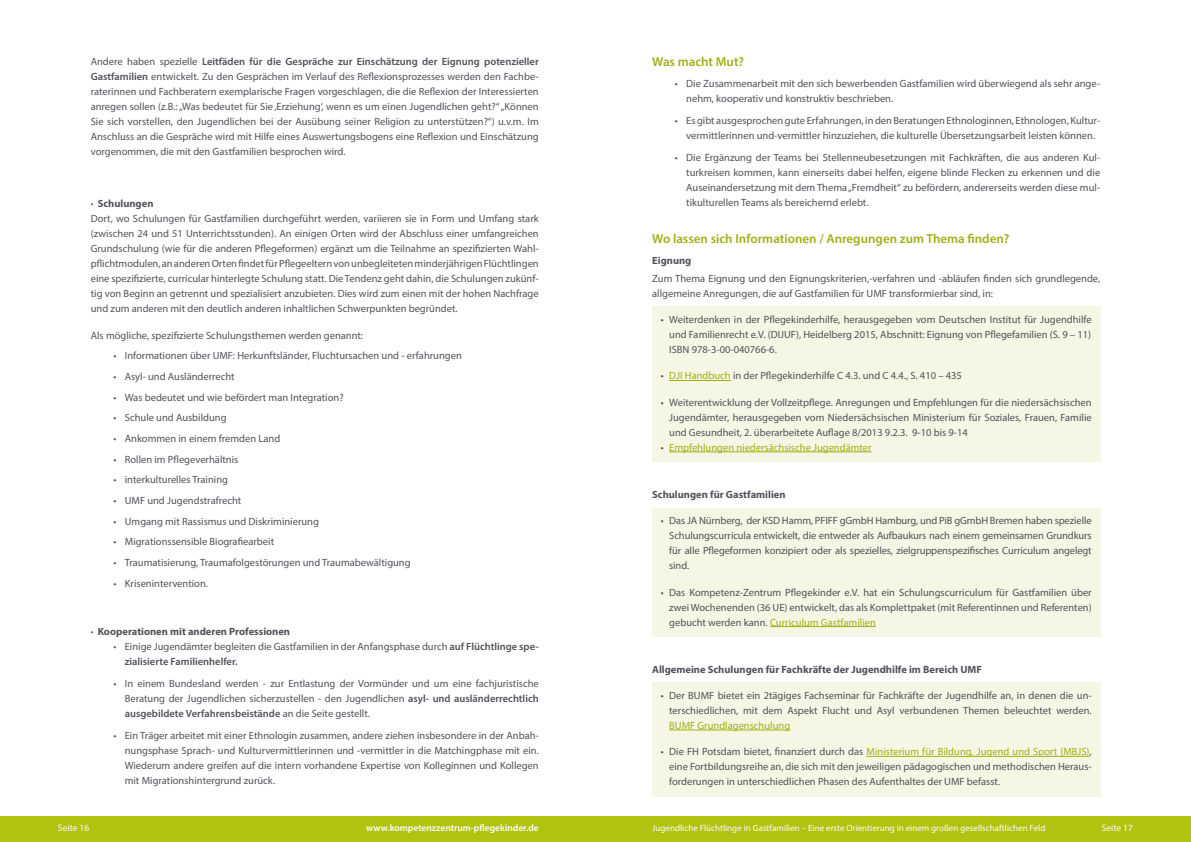
<style>
.page{position:relative;width:1191px;height:842px;background:#fff}
.page>*{position:absolute;margin:0;border:0;box-sizing:border-box;transform-origin:0 0}
.t1{font:600 13px "Myriad Pro";color:#a1af14}
.t2{font:10.5px/15px "Myriad Pro";color:#51525b;text-align:justify}
.t3{font:700 10.5px "Myriad Pro";color:#51525b}
.t4{font:10.5px "Myriad Pro";color:#a1af14}
.t5{font:600 9.5px "Myriad Pro";color:#fff}
.t6{font:9.5px "Myriad Pro";color:#fff}
.t7{font:9px "Myriad Pro";color:#fff}
.s1{font-weight:600}
.s2{color:#a1af14}
.s3{color:#51525b}
</style>
<div class="page">
<div style="left:0;top:816px;width:1191px;height:26px;background:#b3c10f"></div>
<div style="left:652px;top:307px;width:448px;height:57px;background:#f5f6e3"></div>
<div style="left:652px;top:363px;width:448px;height:28px;background:#f5f6e3"></div>
<hr style="left:669px;top:380px;width:62px;height:1px;background:#a1af14">
<div style="left:652px;top:389px;width:448px;height:58px;background:#f5f6e3"></div>
<div style="left:652px;top:434px;width:448px;height:28px;background:#f5f6e3"></div>
<hr style="left:669px;top:452px;width:202px;height:1px;background:#a1af14">
<div style="left:652px;top:508px;width:448px;height:72px;background:#f5f6e3"></div>
<div style="left:652px;top:579px;width:448px;height:58px;background:#f5f6e3"></div>
<hr style="left:770px;top:626px;width:106px;height:1px;background:#a1af14">
<div style="left:652px;top:682px;width:448px;height:58px;background:#f5f6e3"></div>
<hr style="left:669px;top:730px;width:121px;height:1px;background:#a1af14">
<div style="left:652px;top:739px;width:448px;height:57px;background:#f5f6e3"></div>
<hr style="left:866px;top:756px;width:223px;height:1px;background:#a1af14">
<p class="t2" style="left:91px;top:53px;width:449px">Andere haben spezielle <span class="s1">Leitfäden für die Gespräche zur Einschätzung der Eignung potenzieller Gastfamilien</span> entwickelt. Zu den Gesprächen im Verlauf des Reflexionsprozesses werden den Fachbe&shy;raterinnen und Fachberatern exemplarische Fragen vorgeschlagen, die die Reflexion der Interessierten anregen sollen (z.B.: „Was bedeutet für Sie ‚Erziehung‘, wenn es um einen Jugendlichen geht?“ „Können Sie sich vorstellen, den Jugendlichen bei der Ausübung seiner Religion zu unterstützen?“) u.v.m. Im Anschluss an die Gespräche wird mit Hilfe eines Auswertungsbogens eine Reflexion und Einschätzung vorgenommen, die mit den Gastfamilien besprochen wird.</p>
<p class="t3" style="left:91px;top:197px;width:64px">· Schulungen</p>
<p class="t2" style="left:91px;top:211px;width:449px">Dort, wo Schulungen für Gastfamilien durchgeführt werden, variieren sie in Form und Umfang stark (zwischen 24 und 51 Unterrichtsstunden). An einigen Orten wird der Abschluss einer umfangreichen Grundschulung (wie für die anderen Pflegeformen) ergänzt um die Teilnahme an spezifizierten Wahl&shy;pflichtmodulen, an anderen Orten findet für Pflegeeltern von unbegleiteten minderjährigen Flüchtlingen eine spezifizierte, curricular hinterlegte Schulung statt. Die Tendenz geht dahin, die Schulungen zukünf&shy;tig von Beginn an getrennt und spezialisiert anzubieten. Dies wird zum einen mit der hohen Nachfrage und zum anderen mit den deutlich anderen inhaltlichen Schwerpunkten begründet.</p>
<p class="t2" style="left:91px;top:327px;width:274px">Als mögliche, spezifizierte Schulungsthemen werden genannt:</p>
<p class="t2" style="left:113px;top:348px;width:350px">• Informationen über UMF: Herkunftsländer, Fluchtursachen und - erfahrungen</p>
<p class="t2" style="left:113px;top:369px;width:123px">• Asyl- und Ausländerrecht</p>
<p class="t2" style="left:113px;top:389px;width:232px">• Was bedeutet und wie befördert man Integration?</p>
<p class="t2" style="left:113px;top:410px;width:115px">• Schule und Ausbildung</p>
<p class="t2" style="left:113px;top:431px;width:168px">• Ankommen in einem fremden Land</p>
<p class="t2" style="left:113px;top:451px;width:126px">• Rollen im Pflegeverhältnis</p>
<p class="t2" style="left:113px;top:472px;width:116px">• interkulturelles Training</p>
<p class="t2" style="left:113px;top:493px;width:129px">• UMF und Jugendstrafrecht</p>
<p class="t2" style="left:113px;top:513px;width:207px">• Umgang mit Rassismus und Diskriminierung</p>
<p class="t2" style="left:113px;top:534px;width:162px">• Migrationssensible Biografiearbeit</p>
<p class="t2" style="left:113px;top:555px;width:299px">• Traumatisierung, Traumafolgestörungen und Traumabewältigung</p>
<p class="t2" style="left:113px;top:575px;width:96px">• Krisenintervention.</p>
<p class="t3" style="left:91px;top:625px;width:201px">· Kooperationen mit anderen Professionen</p>
<p class="t2" style="left:125px;top:639px;width:415px;text-indent:-11px">• Einige Jugendämter begleiten die Gastfamilien in der Anfangsphase durch <span class="s1">auf Flüchtlinge spe&shy;zialisierte Familienhelfer.</span></p>
<p class="t2" style="left:125px;top:676px;width:415px;text-indent:-11px">• In einem Bundesland werden - zur Entlastung der Vormünder und um eine fachjuristische Beratung der Jugendlichen sicherzustellen - den Jugendlichen <span class="s1">asyl- und ausländerrechtlich ausgebildete Verfahrensbeistände</span> an die Seite gestellt.</p>
<p class="t2" style="left:125px;top:728px;width:415px;text-indent:-11px">• Ein Träger arbeitet mit einer Ethnologin zusammen, andere ziehen insbesondere in der Anbah&shy;nungsphase Sprach- und Kulturvermittlerinnen und -vermittler in die Matchingphase mit ein.<br>Wiederum andere greifen auf die intern vorhandene Expertise von Kolleginnen und Kollegen mit Migrationshintergrund zurück.</p>
<p class="t1" style="left:652px;top:54px;width:93px">Was macht Mut?</p>
<p class="t2" style="left:686px;top:76px;width:415px;text-indent:-11px">• Die Zusammenarbeit mit den sich bewerbenden Gastfamilien wird überwiegend als sehr ange&shy;nehm, kooperativ und konstruktiv beschrieben.</p>
<p class="t2" style="left:686px;top:113px;width:415px;text-indent:-11px">• Es gibt ausgesprochen gute Erfahrungen, in den Beratungen Ethnologinnen, Ethnologen, Kultur&shy;vermittlerinnen und-vermittler hinzuziehen, die kulturelle Übersetzungsarbeit leisten können.</p>
<p class="t2" style="left:686px;top:150px;width:415px;text-indent:-11px">• Die Ergänzung der Teams bei Stellenneubesetzungen mit Fachkräften, die aus anderen Kul&shy;turkreisen kommen, kann einerseits dabei helfen, eigene blinde Flecken zu erkennen und die Auseinandersetzung mit dem Thema „Fremdheit“ zu befördern, andererseits werden diese mul&shy;tikulturellen Teams als bereichernd erlebt.</p>
<p class="t1" style="left:652px;top:231px;width:359px">Wo lassen sich Informationen / Anregungen zum Thema finden?</p>
<p class="t3" style="left:652px;top:253px;width:41px">Eignung</p>
<p class="t2" style="left:652px;top:271px;width:449px">Zum Thema Eignung und den Eignungskriterien,-verfahren und -abläufen finden sich grundlegende, allgemeine Anregungen, die auf Gastfamilien für UMF transformierbar sind, in:</p>
<p class="t2" style="left:669px;top:312px;width:424px;text-indent:-9px">• Weiterdenken in der Pflegekinderhilfe, herausgegeben vom Deutschen Institut für Jugendhilfe und Familienrecht e.V. (DIJUF), Heidelberg 2015, Abschnitt: Eignung von Pflegefamilien (S. 9 – 11)<br>ISBN 978-3-00-040766-6.</p>
<p class="t2" style="left:660px;top:368px;width:303px">• <span class="s2">DJI Handbuch</span> in der Pflegekinderhilfe C 4.3. und C 4.4., S. 410 – 435</p>
<p class="t2" style="left:669px;top:395px;width:424px;text-indent:-9px">• Weiterentwicklung der Vollzeitpflege. Anregungen und Empfehlungen für die niedersächsischen Jugendämter, herausgegeben vom Niedersächsischen Ministerium für Soziales, Frauen, Familie und Gesundheit, 2. überarbeitete Auflage 8/2013 9.2.3. 9-10 bis 9-14</p>
<p class="t4" style="left:660px;top:441px;width:212px"><span class="s3">•</span> Empfehlungen niedersächsische Jugendämter</p>
<p class="t3" style="left:652px;top:487px;width:135px">Schulungen für Gastfamilien</p>
<p class="t2" style="left:669px;top:513px;width:424px;text-indent:-9px">• Das JA Nürnberg, der KSD Hamm, PFIFF gGmbH Hamburg, und PiB gGmbH Bremen haben spezielle Schulungscurricula entwickelt, die entweder als Aufbaukurs nach einem gemeinsamen Grundkurs für alle Pflegeformen konzipiert oder als spezielles, zielgruppenspezifisches Curriculum angelegt sind.</p>
<p class="t2" style="left:669px;top:584px;width:424px;text-indent:-9px">• Das Kompetenz-Zentrum Pflegekinder e.V. hat ein Schulungscurriculum für Gastfamilien über zwei Wochenenden (36 UE) entwickelt, das als Komplettpaket (mit Referentinnen und Referenten) gebucht werden kann. <span class="s2">Curriculum Gastfamilien</span></p>
<p class="t3" style="left:652px;top:662px;width:331px">Allgemeine Schulungen für Fachkräfte der Jugendhilfe im Bereich UMF</p>
<p class="t2" style="left:660px;top:688px;width:432px;text-align:right">• Der BUMF bietet ein 2tägiges Fachseminar für Fachkräfte der Jugendhilfe an, in denen die un&shy;terschiedlichen, mit dem Aspekt Flucht und Asyl verbundenen Themen beleuchtet werden.</p>
<p class="t4" style="left:669px;top:719px;width:122px">BUMF Grundlagenschulung</p>
<p class="t2" style="left:669px;top:744px;width:424px;text-indent:-9px">• Die FH Potsdam bietet, finanziert durch das <span class="s2">Ministerium für Bildung, Jugend und Sport (MBJS)</span>, eine Fortbildungsreihe an, die sich mit den jeweiligen pädagogischen und methodischen Heraus&shy;forderungen in unterschiedlichen Phasen des Aufenthaltes der UMF befasst.</p>
<p class="t6" style="left:58px;top:822px;width:33px">Seite 16</p>
<p class="t5" style="left:366px;top:822px;width:174px">www.kompetenzzentrum-pflegekinder.de</p>
<p class="t7" style="left:652px;top:822px;width:395px">Jugendliche Flüchtlinge in Gastfamilien – Eine erste Orientierung in einem großen gesellschaftlichen Feld</p>
<p class="t6" style="left:1101px;top:822px;width:33px">Seite 17</p>
</div>
